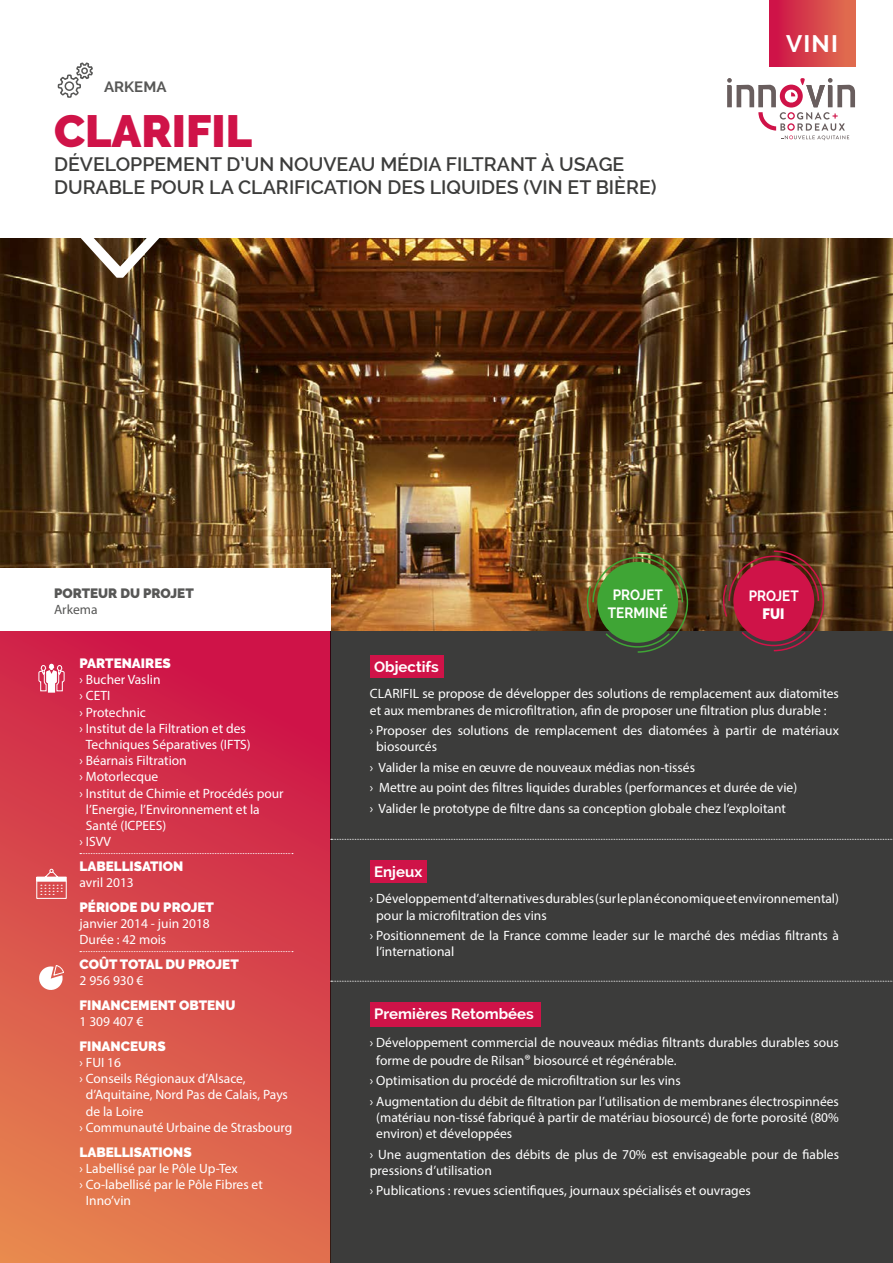
<style>
.page{position:relative;width:893px;height:1263px;background:#fff}
.page>*{position:absolute;margin:0;border:0;box-sizing:border-box;transform-origin:0 0}
.t1{font:900 45px "Raleway";color:#cf1348}
.t2{font:700 24px "Raleway";color:#fff}
.t3{font:600 19.5px/23.4px "Raleway";color:#3c3c3b}
.t4{font:700 15px "Raleway";color:#fff}
.t5{font:700 15px/18px "Raleway";color:#fff;text-align:center;scale:.9 1}
.t6{font:700 15px "Raleway";color:#575756}
.t7{font:900 15px "Raleway";color:#fff;scale:.9 1}
.t8{font:13.5px/16.2px "Myriad Pro";color:#fff}
.t9{font:900 13.5px "Raleway";color:#fff}
.t10{font:900 13.5px "Raleway";color:#575756}
.t11{font:13.5px "Myriad Pro";color:#575756}
.s1{font-size:15px}
</style>
<div class="page">
<div style="left:330px;top:612px;width:563px;height:651px;background:#3c3c3b"></div>
<img style="left:0;top:238px;width:893px;height:393px">
<svg style="left:0;top:631px;width:331px;height:632px;background:#d7494b"></svg>
<div style="left:370px;top:655px;width:73px;height:23px;background:#cf1348"></div>
<div style="left:370px;top:860px;width:57px;height:23px;background:#cf1348"></div>
<div style="left:370px;top:1002px;width:170px;height:24px;background:#cf1348"></div>
<svg style="left:74px;top:238px;width:92px;height:40px"></svg>
<svg style="left:80px;top:853px;width:213px;height:1px"></svg>
<svg style="left:80px;top:951px;width:213px;height:1px"></svg>
<svg style="left:38px;top:664px;width:27px;height:29px"></svg>
<svg style="left:38px;top:964px;width:26px;height:27px"></svg>
<svg style="left:36px;top:869px;width:31px;height:30px"></svg>
<hr style="left:37px;top:877px;width:29px;height:4px;background:#fff">
<svg style="left:331px;top:839px;width:562px;height:1px"></svg>
<svg style="left:331px;top:981px;width:562px;height:1px"></svg>
<svg style="left:57px;top:62px;width:36px;height:36px"></svg>
<div style="left:770px;top:0;width:85px;height:67px;background:linear-gradient(to right,#cd0f47,#e1744f)"></div>
<svg style="left:727px;top:78px;width:128px;height:62px"></svg>
<div style="left:0;top:569px;width:331px;height:62px;background:#fff"></div>
<svg style="left:722px;top:550px;width:103px;height:102px;background:#932539"></svg>
<svg style="left:586px;top:551px;width:103px;height:102px;background:#4e7c33"></svg>
<p class="t6" style="left:104px;top:79px;width:64px">ARKEMA</p>
<h1 class="t1" style="left:54px;top:105px;width:200px">CLARIFIL</h1>
<h3 class="t3" style="left:54px;top:152px;width:604px">DÉVELOPPEMENT D’UN NOUVEAU MÉDIA FILTRANT À USAGE<br>DURABLE POUR LA CLARIFICATION DES LIQUIDES (VIN ET BIÈRE)</h3>
<h2 class="t2" style="left:786px;top:29px;width:53px">VINI</h2>
<p class="t10" style="left:54px;top:585px;width:141px">PORTEUR DU PROJET</p>
<p class="t11" style="left:54px;top:601px;width:45px">Arkema</p>
<p class="t5" style="left:608px;top:586px;width:68px">PROJET<br>TERMINÉ</p>
<p class="t5" style="left:749px;top:586px;width:57px">PROJET</p>
<p class="t7" style="left:763px;top:605px;width:26px">FUI</p>
<p class="t9" style="left:80px;top:655px;width:93px">PARTENAIRES</p>
<p class="t8" style="left:80px;top:671px;width:82px">› Bucher Vaslin</p>
<p class="t8" style="left:80px;top:688px;width:32px">› CETI</p>
<p class="t8" style="left:80px;top:704px;width:68px">› Protechnic</p>
<p class="t8" style="left:80px;top:720px;width:168px">› Institut de la Filtration et des</p>
<p class="t8" style="left:86px;top:736px;width:166px">Techniques Séparatives (IFTS)</p>
<p class="t8" style="left:80px;top:752px;width:109px">› Béarnais Filtration</p>
<p class="t8" style="left:80px;top:769px;width:80px">› Motorlecque</p>
<p class="t8" style="left:80px;top:785px;width:206px">› Institut de Chimie et Procédés pour</p>
<p class="t8" style="left:86px;top:801px;width:175px">l’Energie, l’Environnement et la</p>
<p class="t8" style="left:86px;top:817px;width:82px">Santé (ICPEES)</p>
<p class="t8" style="left:80px;top:833px;width:33px">› ISVV</p>
<p class="t9" style="left:80px;top:858px;width:105px">LABELLISATION</p>
<p class="t8" style="left:80px;top:874px;width:56px">avril 2013</p>
<p class="t9" style="left:80px;top:899px;width:136px">PÉRIODE DU PROJET</p>
<p class="t8" style="left:80px;top:915px;width:132px">janvier 2014 - juin 2018<br>Durée : 42 mois</p>
<p class="t9" style="left:80px;top:956px;width:161px">COÛT TOTAL DU PROJET</p>
<p class="t8" style="left:80px;top:972px;width:65px">2 956 930 €</p>
<p class="t9" style="left:80px;top:997px;width:157px">FINANCEMENT OBTENU</p>
<p class="t8" style="left:80px;top:1013px;width:65px">1 309 407 €</p>
<p class="t9" style="left:80px;top:1038px;width:88px">FINANCEURS</p>
<p class="t8" style="left:80px;top:1054px;width:43px">› FUI 16</p>
<p class="t8" style="left:80px;top:1070px;width:168px">› Conseils Régionaux d’Alsace,</p>
<p class="t8" style="left:86px;top:1086px;width:204px">d’Aquitaine, Nord Pas de Calais, Pays</p>
<p class="t8" style="left:86px;top:1103px;width:59px">de la Loire</p>
<p class="t8" style="left:80px;top:1119px;width:214px">› Communauté Urbaine de Strasbourg</p>
<p class="t9" style="left:80px;top:1144px;width:114px">LABELLISATIONS</p>
<p class="t8" style="left:80px;top:1160px;width:160px">› Labellisé par le Pôle Up-Tex</p>
<p class="t8" style="left:80px;top:1176px;width:185px">› Co-labellisé par le Pôle Fibres et</p>
<p class="t8" style="left:86px;top:1192px;width:47px">Inno’vin</p>
<p class="t4" style="left:374px;top:658px;width:66px">Objectifs</p>
<p class="t8" style="left:370px;top:685px;width:470px">CLARIFIL se propose de développer des solutions de remplacement aux diatomites et aux membranes de microfiltration, afin de proposer une filtration plus durable :</p>
<p class="t8" style="left:376px;top:722px;width:464px;text-indent:-6px">› Proposer des solutions de remplacement des diatomées à partir de matériaux biosourcés</p>
<p class="t8" style="left:370px;top:757px;width:429px;line-height:20.4px">› Valider la mise en œuvre de nouveaux médias non-tissés<br>› Mettre au point des filtres liquides durables (performances et durée de vie) › Valider le prototype de filtre dans sa conception globale chez l’exploitant</p>
<p class="t4" style="left:374px;top:863px;width:50px">Enjeux</p>
<p class="t8" style="left:376px;top:890px;width:464px;text-indent:-6px">› Développement d’alternatives durables (sur le plan économique et environnemental) pour la microfiltration des vins</p>
<p class="t8" style="left:376px;top:927px;width:464px;text-indent:-6px">› Positionnement de la France comme leader sur le marché des médias filtrants à l’international</p>
<p class="t4" style="left:374px;top:1005px;width:161px">Premières Retombées</p>
<p class="t8" style="left:376px;top:1033px;width:464px;line-height:18px;text-indent:-6px">› Développement commercial de nouveaux médias filtrants durables durables sous forme de poudre de Rilsan<span class="s1">®</span> biosourcé et régénérable.</p>
<p class="t8" style="left:370px;top:1070px;width:470px;line-height:20.4px">› Optimisation du procédé de microfiltration sur les vins<br>› Augmentation du débit de filtration par l’utilisation de membranes électrospinnées</p>
<p class="t8" style="left:376px;top:1109px;width:464px">(matériau non-tissé fabriqué à partir de matériau biosourcé) de forte porosité (80% environ) et développées</p>
<p class="t8" style="left:370px;top:1146px;width:471px">› Une augmentation des débits de plus de 70% est envisageable pour de fiables pressions d’utilisation</p>
<p class="t8" style="left:370px;top:1182px;width:382px">› Publications : revues scientifiques, journaux spécialisés et ouvrages</p>
</div>
